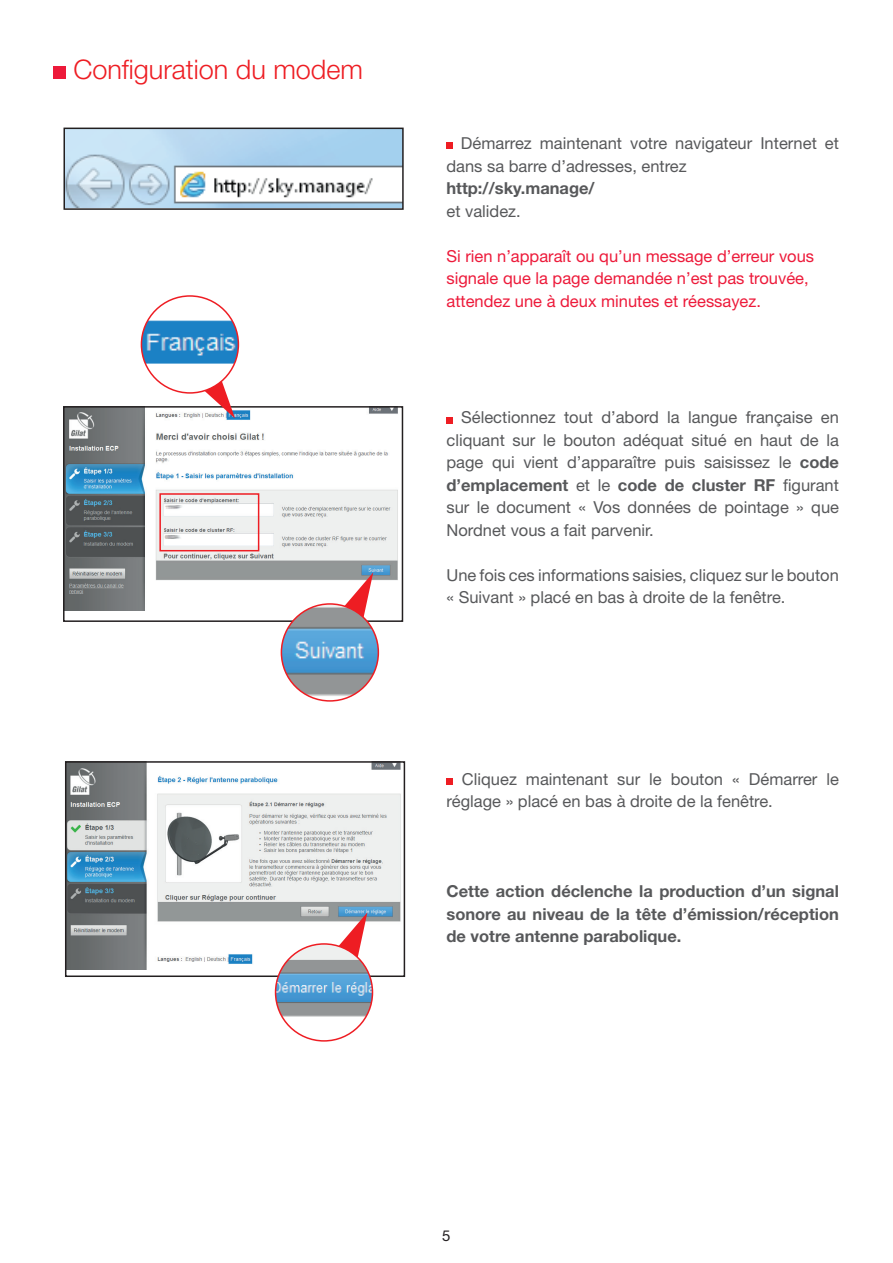
<style>
.page{position:relative;width:893px;height:1263px;background:#fff}
.page>*{position:absolute;margin:0;border:0;box-sizing:border-box;transform-origin:0 0}
.t1{font:300 27px "Helvetica Neue";color:#ee1d23}
.t2{font:16.5px/22.5px "Helvetica Neue";color:#57585a}
.t3{font:700 16.5px/22.5px "Helvetica Neue";color:#57585a;text-align:justify}
.t4{font:16.5px/22.5px "Helvetica Neue";color:#ed1a3a}
.t5{font:15px "Helvetica Neue";color:#231f20}
.s1{font-weight:700}
</style>
<div class="page">
<div style="left:53px;top:66px;width:13px;height:13px;background:#ed1a3a"></div>
<div style="left:446px;top:143px;width:7px;height:6px;background:#ee1d23"></div>
<div style="left:446px;top:417px;width:7px;height:6px;background:#ee1d23"></div>
<img style="left:66px;top:131px;width:335px;height:76px">
<div style="left:63px;top:128px;width:341px;height:82px;border:2px solid #231f20"></div>
<img style="left:66px;top:409px;width:332px;height:201px">
<div style="left:63px;top:406px;width:340px;height:216px;border:2px solid #231f20"></div>
<svg style="left:331px;top:572px;width:42px;height:58px"></svg>
<img style="left:281px;top:604px;width:97px;height:97px;border-radius:48px">
<div style="left:281px;top:603px;width:98px;height:99px;border:2px solid #ee1d23;border-radius:50%"></div>
<svg style="left:186px;top:393px;width:49px;height:25px"></svg>
<img style="left:141px;top:302px;width:97px;height:91px">
<div style="left:141px;top:295px;width:98px;height:99px;border:2px solid #ee1d23;border-radius:50%"></div>
<div style="left:159px;top:493px;width:100px;height:58px;border:2px solid #ee1d23"></div>
<img style="left:68px;top:764px;width:333px;height:205px">
<div style="left:65px;top:761px;width:340px;height:216px;border:2px solid #231f20"></div>
<div style="left:446px;top:778px;width:7px;height:7px;background:#ee1d23"></div>
<svg style="left:325px;top:912px;width:42px;height:58px"></svg>
<img style="left:276px;top:944px;width:96px;height:97px;border-radius:48px">
<div style="left:275px;top:943px;width:98px;height:99px;border:2px solid #ee1d23;border-radius:50%"></div>
<h1 class="t1" style="left:73px;top:53px;width:291px">Configuration du modem</h1>
<p class="t2" style="left:446px;top:132px;width:394px;text-indent:14px">Démarrez maintenant votre navigateur Internet et dans sa barre d’adresses, entrez</p>
<p class="t3" style="left:446px;top:177px;width:150px">http://sky.manage/</p>
<p class="t2" style="left:446px;top:199px;width:76px">et validez.</p>
<p class="t4" style="left:446px;top:244px;width:369px">Si rien n’apparaît ou qu’un message d’erreur vous signale que la page demandée n’est pas trouvée, attendez une à deux minutes et réessayez.</p>
<p class="t2" style="left:446px;top:406px;width:394px;text-align:justify;text-indent:15px">Sélectionnez tout d’abord la langue française en cliquant sur le bouton adéquat situé en haut de la page qui vient d’apparaître puis saisissez le <span class="s1">code d’emplacement</span> et le <span class="s1">code de cluster RF</span> figurant sur le document « Vos données de pointage » que Nordnet vous a fait parvenir.</p>
<p class="t2" style="left:446px;top:564px;width:394px">Une fois ces informations saisies, cliquez sur le bouton « Suivant » placé en bas à droite de la fenêtre.</p>
<p class="t2" style="left:446px;top:767px;width:394px;text-indent:15px">Cliquez maintenant sur le bouton « Démarrer le réglage » placé en bas à droite de la fenêtre.</p>
<p class="t3" style="left:446px;top:880px;width:394px">Cette action déclenche la production d’un signal sonore au niveau de la tête d’émission/réception de votre antenne parabolique.</p>
<p class="t5" style="left:442px;top:1226px;width:10px">5</p>
</div>
